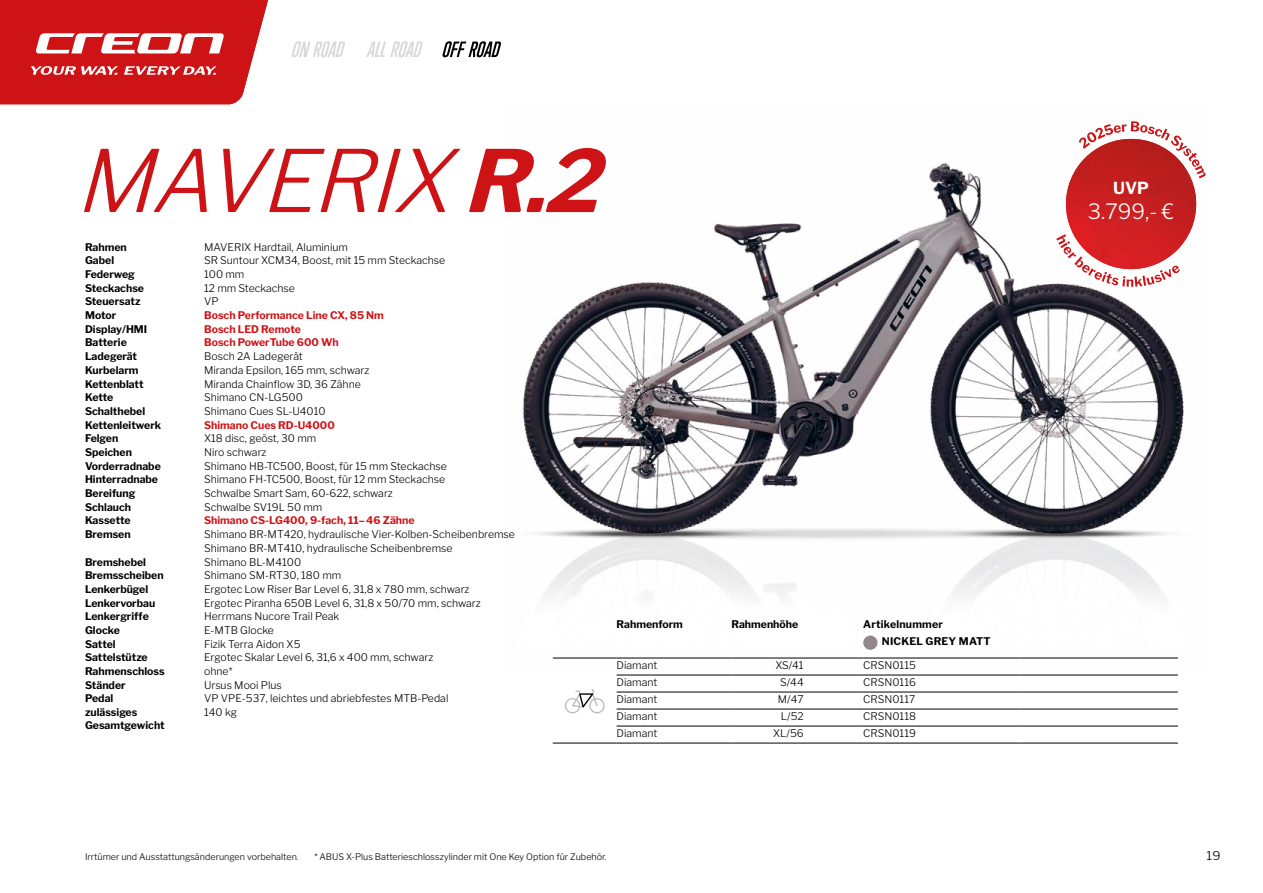
<style>
.page{position:relative;width:1263px;height:893px;background:#fff}
.page>*{position:absolute;margin:0;border:0;box-sizing:border-box;transform-origin:0 0}
.t1{font:italic 300 85.2px "Libre Franklin";color:#cd1316}
.t2{font:300 21px "Libre Franklin";color:#fff}
.t3{font:700 16.5px "Libre Franklin";color:#fff}
.t4{font:300 12px "Libre Franklin";color:#000;scale:1.04 1}
.t5{font:300 10.5px "Libre Franklin";color:#000}
.t6{font:700 10.5px/12.6px "Libre Franklin";color:#000}
.t7{font:700 10.5px "Libre Franklin";color:#cd1316}
.t8{font:700 10.5px "Libre Franklin";letter-spacing:.02em;color:#000}
.t9{font:300 9px "Libre Franklin";color:#000}
.s1{font-weight:700}
</style>
<div class="page">
<img style="left:522px;top:163px;width:679px;height:496px">
<svg style="left:1079px;top:121px;width:127px;height:57px"></svg>
<svg style="left:1056px;top:234px;width:124px;height:53px"></svg>
<svg style="left:0;top:0;width:268px;height:104px;background:#d43639"></svg>
<svg style="left:366px;top:41px;width:57px;height:16px"></svg>
<svg style="left:442px;top:41px;width:59px;height:16px"></svg>
<svg style="left:292px;top:41px;width:53px;height:16px"></svg>
<hr style="left:553px;top:658px;width:64px;height:1px;background:#000">
<hr style="left:617px;top:658px;width:114px;height:1px;background:#000">
<hr style="left:731px;top:658px;width:132px;height:1px;background:#000">
<hr style="left:863px;top:658px;width:157px;height:1px;background:#000">
<hr style="left:1020px;top:658px;width:158px;height:1px;background:#000">
<hr style="left:617px;top:675px;width:114px;height:1px;background:#000">
<hr style="left:731px;top:675px;width:132px;height:1px;background:#000">
<hr style="left:863px;top:675px;width:157px;height:1px;background:#000">
<hr style="left:1020px;top:675px;width:158px;height:1px;background:#000">
<hr style="left:617px;top:692px;width:114px;height:1px;background:#000">
<hr style="left:731px;top:692px;width:132px;height:1px;background:#000">
<hr style="left:863px;top:692px;width:157px;height:1px;background:#000">
<hr style="left:1020px;top:692px;width:158px;height:1px;background:#000">
<hr style="left:617px;top:709px;width:114px;height:1px;background:#000">
<hr style="left:731px;top:709px;width:132px;height:1px;background:#000">
<hr style="left:863px;top:709px;width:157px;height:1px;background:#000">
<hr style="left:1020px;top:709px;width:158px;height:1px;background:#000">
<hr style="left:617px;top:726px;width:114px;height:1px;background:#000">
<hr style="left:731px;top:726px;width:132px;height:1px;background:#000">
<hr style="left:863px;top:726px;width:157px;height:1px;background:#000">
<hr style="left:1020px;top:726px;width:158px;height:1px;background:#000">
<hr style="left:553px;top:743px;width:64px;height:1px;background:#000">
<hr style="left:617px;top:743px;width:114px;height:1px;background:#000">
<hr style="left:731px;top:743px;width:132px;height:1px;background:#000">
<hr style="left:863px;top:743px;width:157px;height:1px;background:#000">
<hr style="left:1020px;top:743px;width:158px;height:1px;background:#000">
<div style="left:863px;top:635px;width:14px;height:15px;background:#93878b;border-radius:50%"></div>
<svg style="left:565px;top:689px;width:40px;height:25px"></svg>
<img style="left:1066px;top:139px;width:130px;height:130px;border-radius:65px">
<p class="t1" style="left:75px;top:114px;width:556px">MAVERIX <span class="s1">R.2</span></p>
<p class="t6" style="left:85px;top:240px;width:43px">Rahmen</p>
<p class="t5" style="left:204px;top:238px;width:145px">MAVERIX Hardtail, Aluminium</p>
<p class="t6" style="left:85px;top:253px;width:31px">Gabel</p>
<p class="t5" style="left:204px;top:252px;width:243px">SR Suntour XCM34, Boost, mit 15 mm Steckachse</p>
<p class="t6" style="left:85px;top:267px;width:51px">Federweg</p>
<p class="t5" style="left:204px;top:266px;width:42px">100 mm</p>
<p class="t6" style="left:85px;top:281px;width:61px">Steckachse</p>
<p class="t5" style="left:204px;top:280px;width:92px">12 mm Steckachse</p>
<p class="t6" style="left:85px;top:294px;width:57px">Steuersatz</p>
<p class="t5" style="left:204px;top:293px;width:16px">VP</p>
<p class="t6" style="left:85px;top:308px;width:33px">Motor</p>
<p class="t7" style="left:204px;top:307px;width:181px">Bosch Performance Line CX, 85 Nm</p>
<p class="t6" style="left:85px;top:322px;width:64px">Display/HMI</p>
<p class="t7" style="left:204px;top:321px;width:98px">Bosch LED Remote</p>
<p class="t6" style="left:85px;top:335px;width:43px">Batterie</p>
<p class="t7" style="left:204px;top:334px;width:136px">Bosch PowerTube 600 Wh</p>
<p class="t6" style="left:85px;top:349px;width:54px">Ladegerät</p>
<p class="t5" style="left:204px;top:348px;width:100px">Bosch 2A Ladegerät</p>
<p class="t6" style="left:85px;top:363px;width:55px">Kurbelarm</p>
<p class="t5" style="left:204px;top:362px;width:167px">Miranda Epsilon, 165 mm, schwarz</p>
<p class="t6" style="left:85px;top:376px;width:60px">Kettenblatt</p>
<p class="t5" style="left:204px;top:375px;width:158px">Miranda Chainflow 3D, 36 Zähne</p>
<p class="t6" style="left:85px;top:390px;width:30px">Kette</p>
<p class="t5" style="left:204px;top:389px;width:100px">Shimano CN-LG500</p>
<p class="t6" style="left:85px;top:404px;width:62px">Schalthebel</p>
<p class="t5" style="left:204px;top:403px;width:123px">Shimano Cues SL-U4010</p>
<p class="t6" style="left:85px;top:417px;width:78px">Kettenleitwerk</p>
<p class="t7" style="left:204px;top:416px;width:132px">Shimano Cues RD-U4000</p>
<p class="t6" style="left:85px;top:431px;width:35px">Felgen</p>
<p class="t5" style="left:204px;top:430px;width:114px">X18 disc, geöst, 30 mm</p>
<p class="t6" style="left:85px;top:445px;width:48px">Speichen</p>
<p class="t5" style="left:204px;top:444px;width:64px">Niro schwarz</p>
<p class="t6" style="left:85px;top:459px;width:77px">Vorderradnabe</p>
<p class="t5" style="left:204px;top:458px;width:244px">Shimano HB-TC500, Boost, für 15 mm Steckachse</p>
<p class="t6" style="left:85px;top:472px;width:75px">Hinterradnabe</p>
<p class="t5" style="left:204px;top:471px;width:243px">Shimano FH-TC500, Boost, für 12 mm Steckachse</p>
<p class="t6" style="left:85px;top:486px;width:52px">Bereifung</p>
<p class="t5" style="left:204px;top:485px;width:190px">Schwalbe Smart Sam, 60-622, schwarz</p>
<p class="t6" style="left:85px;top:500px;width:48px">Schlauch</p>
<p class="t5" style="left:204px;top:499px;width:120px">Schwalbe SV19L 50 mm</p>
<p class="t6" style="left:85px;top:513px;width:47px">Kassette</p>
<p class="t7" style="left:204px;top:512px;width:212px">Shimano CS-LG400, 9-fach, 11– 46 Zähne</p>
<p class="t6" style="left:85px;top:527px;width:47px">Bremsen</p>
<p class="t5" style="left:204px;top:526px;width:312px">Shimano BR-MT420, hydraulische Vier-Kolben-Scheibenbremse</p>
<p class="t5" style="left:204px;top:540px;width:250px">Shimano BR-MT410, hydraulische Scheibenbremse</p>
<p class="t6" style="left:85px;top:554px;width:63px">Bremshebel</p>
<p class="t5" style="left:204px;top:553px;width:99px">Shimano BL-M4100</p>
<p class="t6" style="left:85px;top:568px;width:80px">Bremsscheiben</p>
<p class="t5" style="left:204px;top:567px;width:139px">Shimano SM-RT30, 180 mm</p>
<p class="t6" style="left:85px;top:582px;width:65px">Lenkerbügel</p>
<p class="t5" style="left:204px;top:581px;width:267px">Ergotec Low Riser Bar Level 6, 31,8 x 780 mm, schwarz</p>
<p class="t6" style="left:85px;top:595px;width:72px">Lenkervorbau</p>
<p class="t5" style="left:204px;top:594px;width:278px">Ergotec Piranha 650B Level 6, 31,8 x 50/70 mm, schwarz</p>
<p class="t6" style="left:85px;top:609px;width:65px">Lenkergriffe</p>
<p class="t5" style="left:204px;top:608px;width:137px">Herrmans Nucore Trail Peak</p>
<p class="t6" style="left:85px;top:623px;width:36px">Glocke</p>
<p class="t5" style="left:204px;top:622px;width:71px">E-MTB Glocke</p>
<p class="t6" style="left:85px;top:637px;width:32px">Sattel</p>
<p class="t5" style="left:204px;top:636px;width:98px">Fizik Terra Aidon X5</p>
<p class="t6" style="left:85px;top:650px;width:64px">Sattelstütze</p>
<p class="t5" style="left:204px;top:649px;width:231px">Ergotec Skalar Level 6, 31,6 x 400 mm, schwarz</p>
<p class="t6" style="left:85px;top:664px;width:81px">Rahmenschloss</p>
<p class="t5" style="left:204px;top:663px;width:30px">ohne*</p>
<p class="t6" style="left:85px;top:678px;width:42px">Ständer</p>
<p class="t5" style="left:204px;top:677px;width:79px">Ursus Mooi Plus</p>
<p class="t6" style="left:85px;top:691px;width:30px">Pedal</p>
<p class="t5" style="left:204px;top:690px;width:246px">VP VPE-537, leichtes und abriebfestes MTB-Pedal</p>
<p class="t6" style="left:85px;top:705px;width:81px">zulässiges<br>Gesamtgewicht</p>
<p class="t5" style="left:204px;top:704px;width:34px">140 kg</p>
<p class="t6" style="left:617px;top:617px;width:68px">Rahmenform</p>
<p class="t6" style="left:731px;top:617px;width:68px">Rahmenhöhe</p>
<p class="t8" style="left:863px;top:616px;width:81px">Artikelnummer</p>
<p class="t8" style="left:882px;top:633px;width:110px">NICKEL GREY MATT</p>
<p class="t5" style="left:617px;top:657px;width:42px">Diamant</p>
<p class="t5" style="left:775px;top:657px;width:30px">XS/41</p>
<p class="t5" style="left:863px;top:657px;width:54px">CRSN0115</p>
<p class="t5" style="left:617px;top:674px;width:42px">Diamant</p>
<p class="t5" style="left:780px;top:674px;width:25px">S/44</p>
<p class="t5" style="left:863px;top:674px;width:54px">CRSN0116</p>
<p class="t5" style="left:617px;top:691px;width:42px">Diamant</p>
<p class="t5" style="left:778px;top:691px;width:27px">M/47</p>
<p class="t5" style="left:863px;top:691px;width:54px">CRSN0117</p>
<p class="t5" style="left:617px;top:708px;width:42px">Diamant</p>
<p class="t5" style="left:781px;top:708px;width:24px">L/52</p>
<p class="t5" style="left:863px;top:708px;width:54px">CRSN0118</p>
<p class="t5" style="left:617px;top:725px;width:42px">Diamant</p>
<p class="t5" style="left:773px;top:725px;width:32px">XL/56</p>
<p class="t5" style="left:863px;top:725px;width:54px">CRSN0119</p>
<p class="t9" style="left:85px;top:850px;width:215px">Irrtümer und Ausstattungsänderungen vorbehalten.</p>
<p class="t9" style="left:314px;top:850px;width:294px">* ABUS X-Plus Batterieschlosszylinder mit One Key Option für Zubehör.</p>
<p class="t3" style="left:1113px;top:175px;width:37px">UVP</p>
<p class="t2" style="left:1088px;top:195px;width:88px">3.799,- €</p>
<p class="t4" style="left:1207px;top:846px;width:15px">19</p>
</div>
